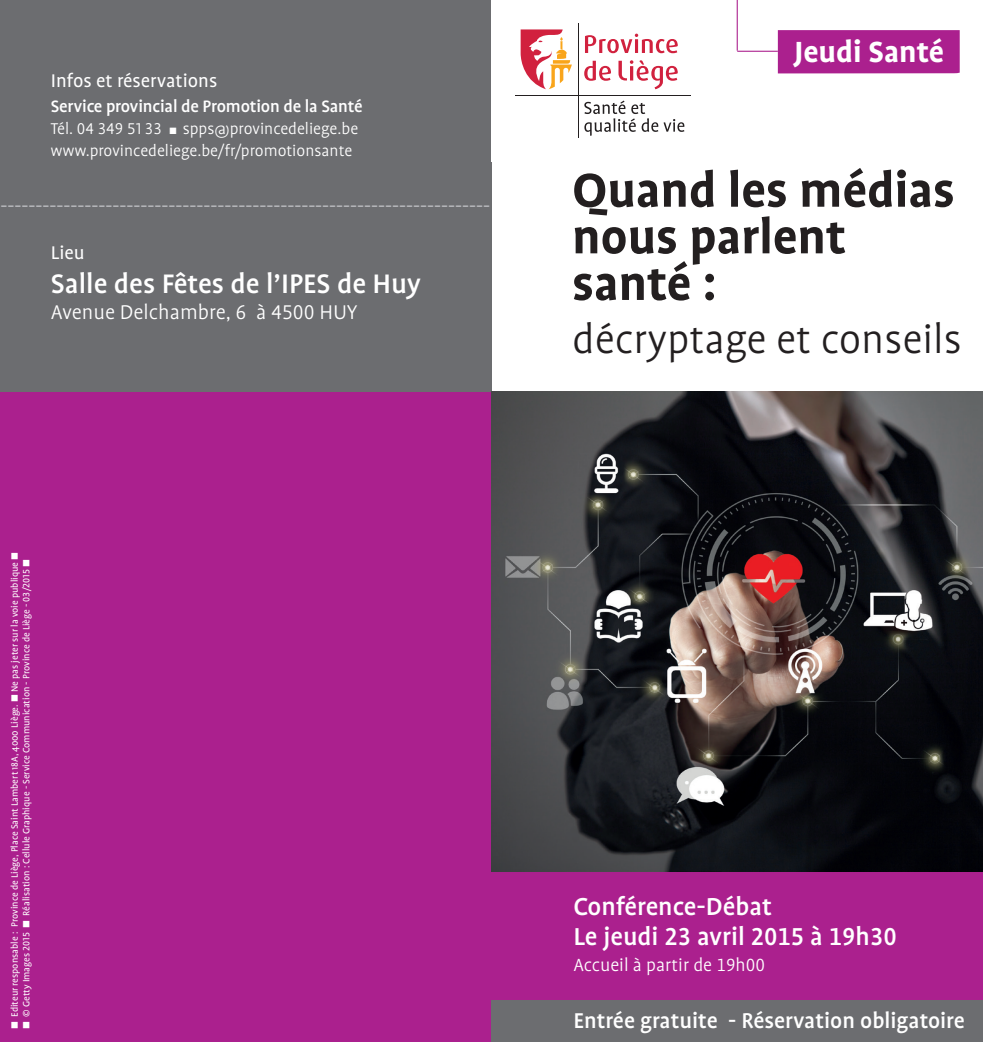
<style>
.page{position:relative;width:983px;height:1042px;background:#fff}
.page>*{position:absolute;margin:0;border:0;box-sizing:border-box;transform-origin:0 0}
.t1{font:700 54.25px/46.6px "Profile OT";color:#231f20}
.t2{font:300 45.5px "Profile OT";color:#231f20}
.t3{font:700 33.43px "Profile OT";color:#fff}
.t4{font:500 30.62px "Profile OT";color:#fff}
.t5{font:500 28px "Profile OT";color:#fff}
.t6{font:500 24.5px "Profile OT";color:#fff}
.t7{font:300 22.75px "Profile OT";color:#fff}
.t8{font:21px "Times New Roman";color:#fff}
.t9{font:21px "Profile OT";color:#fff}
.t10{font:300 20.12px "Profile OT";color:#fff}
.t11{font:500 18.9px "Profile OT";letter-spacing:-.01em;color:#fff}
.t12{font:300 17.85px/22.1px "Profile OT";color:#fff}
.t13{font:10.5px "Profile OT";color:#fff}
.s1{font-weight:400;font-size:10.5px}
</style>
<div class="page">
<div style="left:0;top:0;width:491px;height:392px;background:#6c6d70"></div>
<div style="left:0;top:392px;width:491px;height:650px;background:#ab208e"></div>
<div style="left:479px;top:871px;width:503px;height:132px;background:#ab208e"></div>
<div style="left:491px;top:1000px;width:491px;height:42px;background:#6c6d70"></div>
<svg style="left:520px;top:29px;width:51px;height:60px"></svg>
<svg style="left:584px;top:60px;width:93px;height:29px"></svg>
<svg style="left:585px;top:34px;width:92px;height:19px"></svg>
<svg style="left:584px;top:101px;width:100px;height:35px"></svg>
<hr style="left:577px;top:24px;width:1px;height:114px;background:#231f20">
<hr style="left:514px;top:95px;width:176px;height:1px;background:#231f20">
<img style="left:491px;top:392px;width:491px;height:479px">
<div style="left:777px;top:30px;width:182px;height:43px;background:#ab208e"></div>
<hr style="left:737px;top:51px;width:40px;height:1px;background:#ab208e">
<hr style="left:736px;top:0;width:1px;height:51px;background:#ab208e">
<h3 class="t9" style="left:51px;top:68px;width:168px">Infos et réservations</h3>
<h3 class="t11" style="left:51px;top:95px;width:313px">Service provincial de Promotion de la Santé</h3>
<h3 class="t12" style="left:51px;top:118px;width:309px">Tél. 04 349 51 33 <span class="s1">▪</span> spps@provincedeliege.be www.provincedeliege.be/fr/promotionsante</h3>
<h3 class="t8" style="left:0;top:189px;width:491px">----------------------------------------------------------------------</h3>
<h3 class="t9" style="left:51px;top:241px;width:35px">Lieu</h3>
<h3 class="t4" style="left:51px;top:266px;width:371px">Salle des Fêtes de l’IPES de Huy</h3>
<h3 class="t7" style="left:51px;top:299px;width:308px">Avenue Delchambre, 6 à 4500 HUY</h3>
<p class="t13" style="left:9px;top:1029px;width:478px;rotate:-90deg">▪ Editeur responsable : Province de Liège, Place Saint Lambert 18A, 4000 Liège. ▪ Ne pas jeter sur la voie publique ▪</p>
<p class="t13" style="left:20px;top:1029px;width:472px;rotate:-90deg">▪ © Getty Images 2015 ▪ Réalisation : Cellule Graphique - Service Communication - Province de Liège - 03/2015 ▪</p>
<h3 class="t3" style="left:793px;top:33px;width:152px">Jeudi Santé</h3>
<h1 class="t1" style="left:572px;top:168px;width:384px">Quand les médias nous parlent santé :</h1>
<h2 class="t2" style="left:572px;top:313px;width:391px">décryptage et conseils</h2>
<h3 class="t5" style="left:573px;top:891px;width:200px">Conférence-Débat</h3>
<h3 class="t5" style="left:573px;top:921px;width:325px">Le jeudi 23 avril 2015 à 19h30</h3>
<h3 class="t10" style="left:573px;top:953px;width:193px">Accueil à partir de 19h00</h3>
<h3 class="t6" style="left:573px;top:1006px;width:393px">Entrée gratuite - Réservation obligatoire</h3>
</div>
